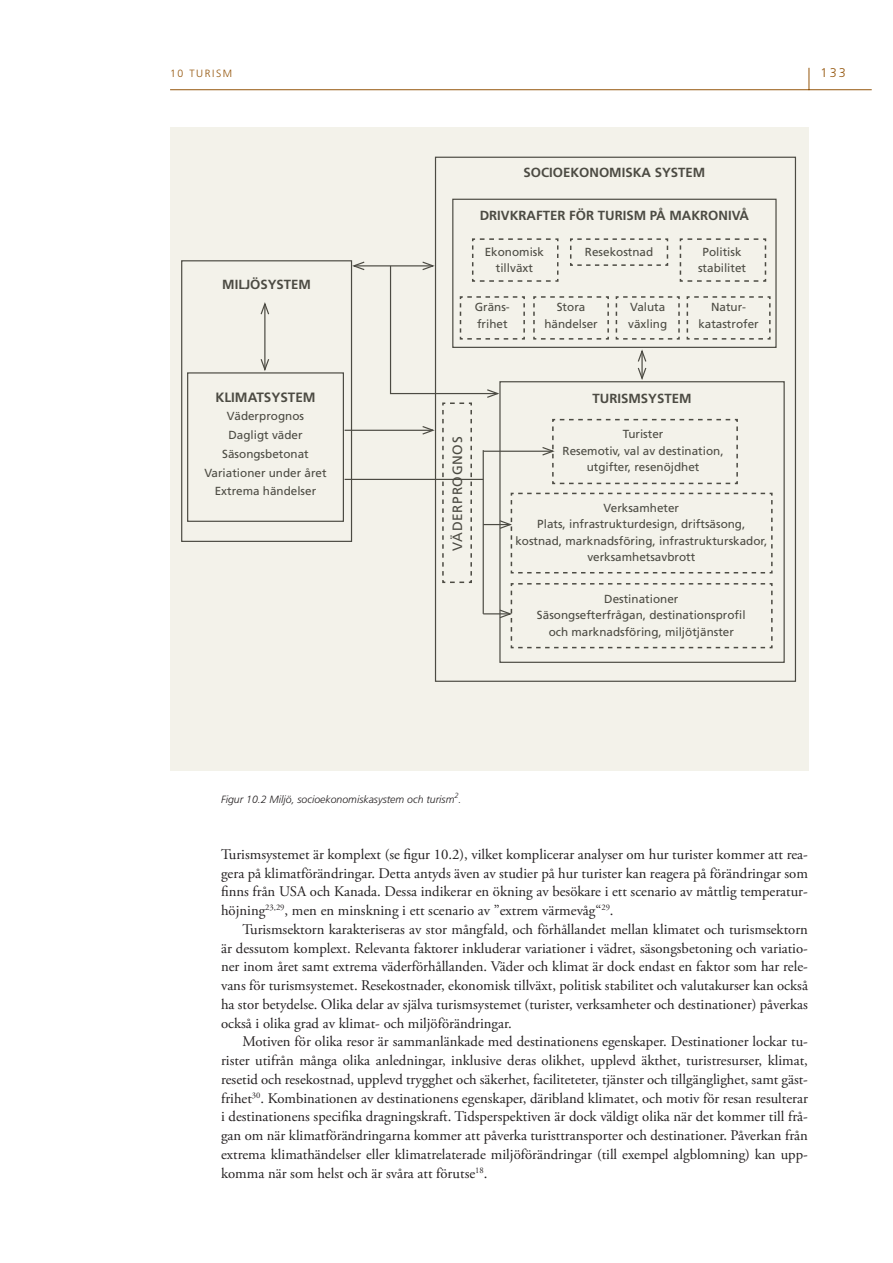
<style>
.page{position:relative;width:893px;height:1263px;background:#fff}
.page>*{position:absolute;margin:0;border:0;box-sizing:border-box;transform-origin:0 0}
.t1{font:14.7px/18.8px "Adobe Garamond Pro";color:#231f20;text-align:justify}
.t2{font:700 13.5px "Frutiger LT Std";color:#4c4b43}
.t3{font:13.5px "Frutiger LT Std";color:#4c4b43}
.t4{font:700 13.2px "Frutiger LT Std";color:#4c4b43}
.t5{font:300 12.6px "Frutiger LT Std";color:#94550c}
.t6{font:11.7px/16.5px "Frutiger LT Std";color:#4c4b43;text-align:center}
.t7{font:italic 300 10.5px "Frutiger LT Std";color:#231f20}
.t8{font:300 10.5px "Frutiger LT Std";color:#94550c}
</style>
<div class="page">
<hr style="left:170px;top:89px;width:702px;height:1px;background:#94550c">
<svg style="left:809px;top:68px;width:1px;height:21px"></svg>
<div style="left:170px;top:128px;width:639px;height:643px;background:#f3f2ea"></div>
<div style="left:452px;top:199px;width:325px;height:149px;border:1px solid #4c4b43"></div>
<div style="left:181px;top:260px;width:171px;height:282px;border:1px solid #4c4b43"></div>
<div style="left:187px;top:372px;width:157px;height:150px;border:1px solid #4c4b43"></div>
<hr style="left:345px;top:430px;width:88px;height:1px;background:#4c4b43">
<hr style="left:354px;top:265px;width:79px;height:1px;background:#4c4b43">
<svg style="left:350px;top:261px;width:16px;height:10px"></svg>
<hr style="left:264px;top:304px;width:1px;height:65px;background:#4c4b43">
<svg style="left:260px;top:302px;width:10px;height:14px"></svg>
<svg style="left:260px;top:358px;width:10px;height:15px"></svg>
<svg style="left:389px;top:238px;width:384px;height:411px"></svg>
<hr style="left:483px;top:450px;width:1px;height:164px;background:#4c4b43">
<hr style="left:345px;top:479px;width:138px;height:1px;background:#4c4b43">
<p class="t8" style="left:170px;top:67px;width:35px">10 TURISM</p>
<p class="t4" style="left:222px;top:276px;width:90px">M ILJÖSYSTEM</p>
<p class="t2" style="left:215px;top:389px;width:102px">KLIMATSYSTEM</p>
<p class="t6" style="left:204px;top:407px;width:124px;line-height:18.8px">Väderprognos<br>Dagligt väder<br>Säsongsbetonat<br>Variationer under året<br>Extrema händelser</p>
<p class="t4" style="left:523px;top:165px;width:183px">SOCIOEKONOMISKA SYSTEM</p>
<p class="t4" style="left:480px;top:208px;width:99px">DRIVKRAFTER FÖR</p>
<p class="t4" style="left:598px;top:208px;width:153px">TURISM PÅ MAKRONIVÅ</p>
<p class="t6" style="left:485px;top:243px;width:61px">Ekonomisk tillväxt</p>
<p class="t6" style="left:698px;top:243px;width:50px">Politisk stabilitet</p>
<p class="t6" style="left:585px;top:243px;width:70px">Resekostnad</p>
<p class="t6" style="left:475px;top:299px;width:37px;text-align:left">Gräns&shy;frihet</p>
<p class="t6" style="left:544px;top:299px;width:55px">Stora händelser</p>
<p class="t6" style="left:628px;top:299px;width:41px;text-align:left">Valuta växling</p>
<p class="t6" style="left:698px;top:299px;width:62px">Natur&shy;katastrofer</p>
<p class="t3" style="left:449px;top:551px;width:115px;rotate:-90deg">Väderprognos</p>
<p class="t4" style="left:592px;top:391px;width:101px">TURISMSYSTEM</p>
<p class="t6" style="left:563px;top:426px;width:163px">Turister<br>Resemotiv, val av destination, utgifter, resenöjdhet</p>
<p class="t6" style="left:515px;top:499px;width:253px">Verksamheter<br>Plats, infrastrukturdesign, driftsäsong, kostnad, marknadsföring, infrastrukturskador, verksamhetsavbrott</p>
<p class="t6" style="left:537px;top:590px;width:210px">Destinationer<br>Säsongsefterfrågan, destinationsprofil och marknadsföring, miljötjänster</p>
<p class="t5" style="left:821px;top:66px;width:27px">133</p>
<p class="t7" style="left:221px;top:793px;width:242px">Figur 10.2 Miljö, socioekonomiskasystem och turism<sup>2</sup>.</p>
<p class="t1" style="left:221px;top:845px;width:588px">Turismsystemet är komplext (se figur 10.2), vilket komplicerar analyser om hur turister kommer att rea&shy;gera på klimatförändringar. Detta antyds även av studier på hur turister kan reagera på förändringar som finns från USA och Kanada. Dessa indikerar en ökning av besökare i ett scenario av måttlig temperatur&shy;höjning<sup>23,29</sup>, men en minskning i ett scenario av ”extrem värmevåg“<sup>29</sup>.</p>
<p class="t1" style="left:221px;top:920px;width:588px;text-indent:21px">Turismsektorn karakteriseras av stor mångfald, och förhållandet mellan klimatet och turismsektorn är dessutom komplext. Relevanta faktorer inkluderar variationer i vädret, säsongsbetoning och variatio&shy;ner inom året samt extrema väderförhållanden. Väder och klimat är dock endast en faktor som har rele&shy;vans för turismsystemet. Resekostnader, ekonomisk tillväxt, politisk stabilitet och valutakurser kan också ha stor betydelse. Olika delar av själva turismsystemet (turister, verksamheter och destinationer) påverkas också i olika grad av klimat- och miljöförändringar.</p>
<p class="t1" style="left:221px;top:1033px;width:588px;text-indent:21px">Motiven för olika resor är sammanlänkade med destinationens egenskaper. Destinationer lockar tu&shy;rister utifrån många olika anledningar, inklusive deras olikhet, upplevd äkthet, turistresurser, klimat, resetid och resekostnad, upplevd trygghet och säkerhet, faciliteteter, tjänster och tillgänglighet, samt gäst&shy;frihet<sup>30</sup>. Kombinationen av destinationens egenskaper, däribland klimatet, och motiv för resan resulterar i destinationens specifika dragningskraft. Tidsperspektiven är dock väldigt olika när det kommer till frå&shy;gan om när klimatförändringarna kommer att påverka turisttransporter och destinationer. Påverkan från extrema klimathändelser eller klimatrelaterade miljöförändringar (till exempel algblomning) kan upp&shy;komma när som helst och är svåra att förutse<sup>18</sup>.</p>
</div>
